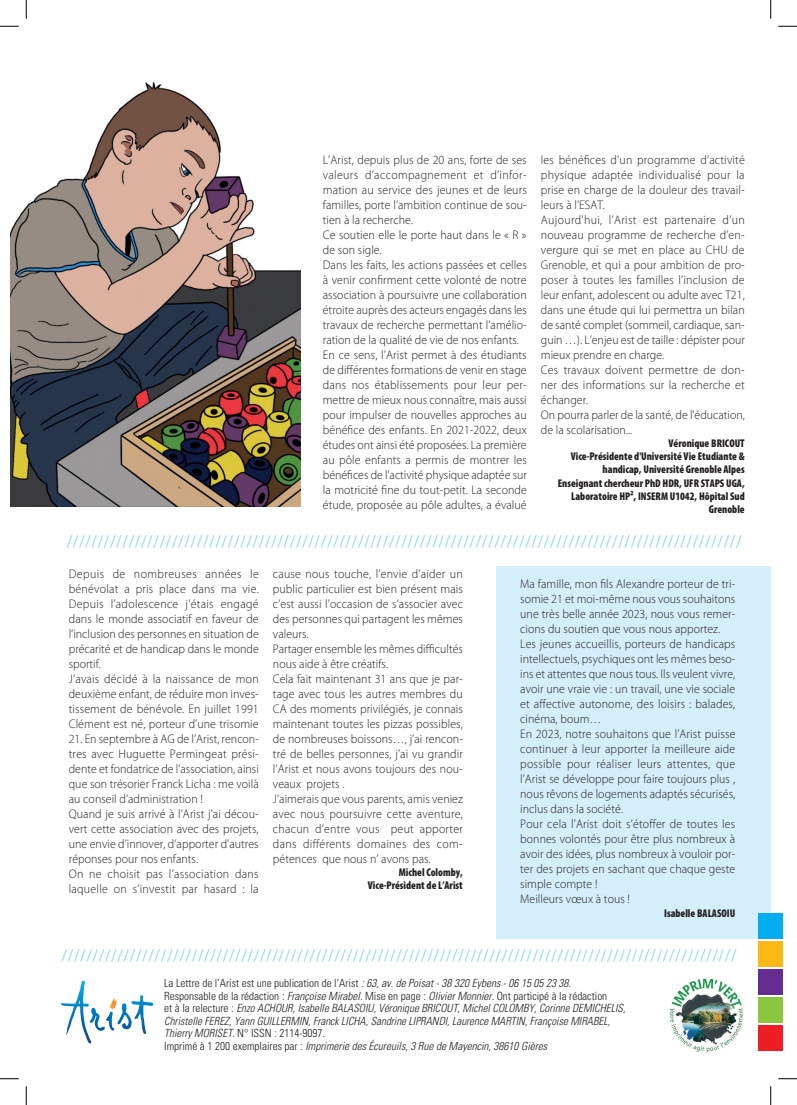
<style>
.page{position:relative;width:797px;height:1105px;background:#fff}
.page>*{position:absolute;margin:0;border:0;box-sizing:border-box;transform-origin:0 0}
.t1{font:300 condensed 15px "Univers LT Std";color:#6bcff6}
.t2{font:300 12.5px/15px "Myriad Pro";letter-spacing:.005em;color:#231f20;scale:.95 1}
.t3{font:italic 300 condensed 11.25px/12.5px "Univers LT Std";color:#231f20}
.t4{font:900 condensed 11.25px/13.1px "Myriad Pro";color:#231f20;text-align:right;scale:.96 1}
.s1{font-style:normal}
</style>
<div class="page">
<img style="left:10px;top:81px;width:290px;height:425px">
<div style="left:496px;top:566px;width:274px;height:373px;background:#d4effb"></div>
<img style="left:669px;top:978px;width:75px;height:75px">
<svg style="left:61px;top:981px;width:92px;height:63px"></svg>
<div style="left:758px;top:914px;width:25px;height:25px;background:#00aeef"></div>
<div style="left:758px;top:942px;width:25px;height:25px;background:#fcb814"></div>
<div style="left:758px;top:969px;width:25px;height:25px;background:#652d91"></div>
<div style="left:758px;top:997px;width:25px;height:25px;background:#8bc63e"></div>
<div style="left:758px;top:1025px;width:25px;height:25px;background:#ee1d23"></div>
<svg style="left:0;top:25px;width:19px;height:2px"></svg>
<svg style="left:778px;top:25px;width:19px;height:2px"></svg>
<svg style="left:0;top:1078px;width:19px;height:1px"></svg>
<svg style="left:778px;top:1078px;width:19px;height:1px"></svg>
<svg style="left:25px;top:0;width:2px;height:19px"></svg>
<svg style="left:25px;top:1086px;width:2px;height:19px"></svg>
<svg style="left:770px;top:0;width:1px;height:19px"></svg>
<svg style="left:770px;top:1086px;width:1px;height:19px"></svg>
<p class="t2" style="left:323px;top:153px;width:216px">L’Arist, depuis plus de 20 ans, forte de ses valeurs d’accompagnement et d’infor&shy;mation au service des jeunes et de leurs familles, porte l’ambition continue de sou&shy;tien à la recherche.<br>Ce soutien elle le porte haut dans le « R » de son sigle.<br>Dans les faits, les actions passées et celles à venir confirment cette volonté de notre association à poursuivre une collaboration étroite auprès des acteurs engagés dans les travaux de recherche permettant l’amélio&shy;ration de la qualité de vie de nos enfants.<br>En ce sens, l’Arist permet à des étudiants de différentes formations de venir en stage dans nos établissements pour leur per&shy;mettre de mieux nous connaître, mais aussi pour impulser de nouvelles approches au bénéfice des enfants. En 2021-2022, deux études ont ainsi été proposées. La première au pôle enfants a permis de montrer les bénéfices de l’activité physique adaptée sur la motricité fine du tout-petit. La seconde étude, proposée au pôle adultes, a évalué</p>
<p class="t2" style="left:541px;top:153px;width:216px">les bénéfices d’un programme d’activité physique adaptée individualisé pour la prise en charge de la douleur des travail&shy;leurs à l’ESAT.<br>Aujourd’hui, l’Arist est partenaire d’un nouveau programme de recherche d’en&shy;vergure qui se met en place au CHU de Grenoble, et qui a pour ambition de pro&shy;poser à toutes les familles l’inclusion de leur enfant, adolescent ou adulte avec T21, dans une étude qui lui permettra un bilan de santé complet (sommeil, cardiaque, san&shy;guin …). L’enjeu est de taille : dépister pour mieux prendre en charge.<br>Ces travaux doivent permettre de don&shy;ner des informations sur la recherche et échanger.<br>On pourra parler de la santé, de l'éducation, de la scolarisation...</p>
<p class="t4" style="left:557px;top:436px;width:196px">Véronique BRICOUT<br>Vice-Présidente d'Université Vie Etudiante &amp; handicap, Université Grenoble Alpes Enseignant chercheur PhD HDR, UFR STAPS UGA, Laboratoire HP², INSERM U1042, Hôpital Sud Grenoble</p>
<p class="t1" style="left:67px;top:532px;width:676px">/////////////////////////////////////////////////////////////////////////////////////////////////////////////</p>
<p class="t2" style="left:520px;top:577px;width:228px">Ma famille, mon fils Alexandre porteur de tri&shy;somie 21 et moi-même nous vous souhaitons une très belle année 2023, nous vous remer&shy;cions du soutien que vous nous apportez.<br>Les jeunes accueillis, porteurs de handicaps intellectuels, psychiques ont les mêmes beso&shy;ins et attentes que nous tous. Ils veulent vivre, avoir une vraie vie : un travail, une vie sociale et affective autonome, des loisirs : balades, cinéma, boum…<br>En 2023, notre souhaitons que l’Arist puisse continuer à leur apporter la meilleure aide possible pour réaliser leurs attentes, que l’Arist se développe pour faire toujours plus , nous rêvons de logements adaptés sécurisés, inclus dans la société.<br>Pour cela l’Arist doit s’étoffer de toutes les bonnes volontés pour être plus nombreux à avoir des idées, plus nombreux à vouloir por&shy;ter des projets en sachant que chaque geste simple compte !<br>Meilleurs vœux à tous !</p>
<p class="t4" style="left:664px;top:906px;width:76px">Isabelle BALASOIU</p>
<p class="t1" style="left:62px;top:945px;width:676px">/////////////////////////////////////////////////////////////////////////////////////////////////////////////</p>
<p class="t3" style="left:164px;top:977px;width:462px"><span class="s1">La Lettre de l’Arist est une publication de l’Arist</span> : 63, av. de Poisat - 38 320 Eybens - 06 15 05 23 38.<br><span class="s1">Responsable de la rédaction :</span> Françoise Mirabel. <span class="s1">Mise en page :</span> Olivier Monnier. <span class="s1">Ont participé à la rédaction<br>et à la relecture :</span> Enzo ACHOUR, Isabelle BALASOIU, Véronique BRICOUT, Michel COLOMBY, Corinne DEMICHELIS, Christelle FEREZ, Yann GUILLERMIN, Franck LICHA, Sandrine LIPRANDI, Laurence MARTIN, Françoise MIRABEL, Thierry MORISET. <span class="s1">N° ISSN : 2114-9097.<br>Imprimé à 1 200 exemplaires par :</span> Imprimerie des Écureuils, 3 Rue de Mayencin, 38610 Gières</p>
<p class="t2" style="left:69px;top:566px;width:201px">Depuis de nombreuses années le bénévolat a pris place dans ma vie.<br>Depuis l’adolescence j’étais engagé dans le monde associatif en faveur de l’inclusion des personnes en situation de précarité et de handicap dans le monde sportif.<br>J’avais décidé à la naissance de mon deuxième enfant, de réduire mon inves&shy;tissement de bénévole. En juillet 1991<br>Clément est né, porteur d’une trisomie</p>
<p class="t2" style="left:69px;top:731px;width:202px">21. En septembre à AG de l’Arist, rencon&shy;tres avec Huguette Permingeat prési&shy;dente et fondatrice de l’association, ainsi que son trésorier Franck Licha : me voilà au conseil d’administration !<br>Quand je suis arrivé à l’Arist j’ai décou&shy;vert cette association avec des projets, une envie d’innover, d’apporter d’autres réponses pour nos enfants.<br>On ne choisit pas l’association dans laquelle on s’investit par hasard : la</p>
<p class="t2" style="left:273px;top:566px;width:202px">cause nous touche, l’envie d’aider un public particulier est bien présent mais c’est aussi l’occasion de s’associer avec des personnes qui partagent les mêmes valeurs.<br>Partager ensemble les mêmes difficultés nous aide à être créatifs.<br>Cela fait maintenant 31 ans que je par&shy;tage avec tous les autres membres du CA des moments privilégiés, je connais maintenant toutes les pizzas possibles, de nombreuses boissons…, j’ai rencon&shy;tré de belles personnes, j’ai vu grandir l’Arist et nous avons toujours des nou&shy;veaux projets .<br>J’aimerais que vous parents, amis veniez avec nous poursuivre cette aventure, chacun d’entre vous peut apporter dans différents domaines des com&shy;pétences que nous n’ avons pas.</p>
<p class="t4" style="left:368px;top:865px;width:100px">Michel Colomby,<br>Vice-Président de L’Arist</p>
</div>
